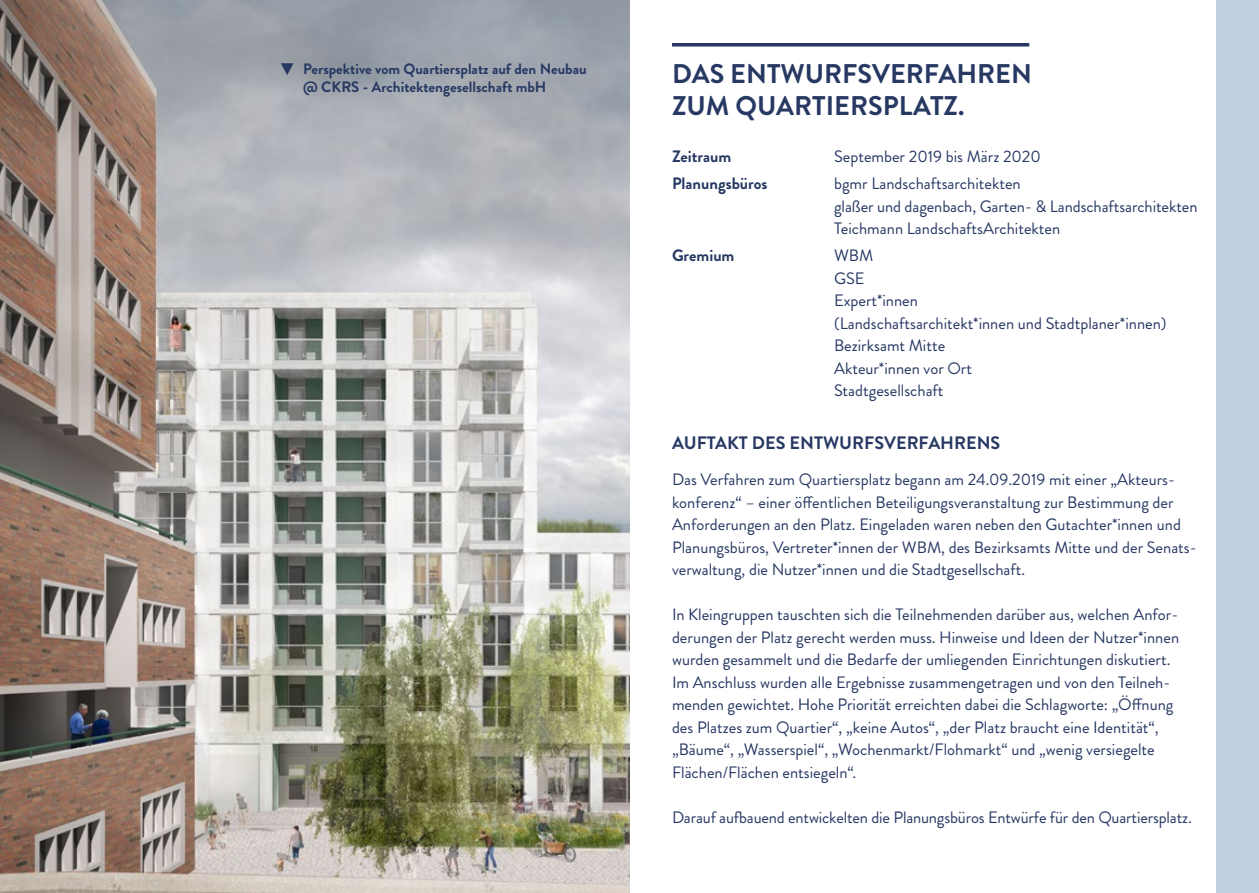
<style>
.page{position:relative;width:1259px;height:893px;background:#fff}
.page>*{position:absolute;margin:0;border:0;box-sizing:border-box;transform-origin:0 0}
.t1{font:700 27px/32.4px "Brandon Grotesque";color:#273863}
.t2{font:700 18px "Brandon Grotesque";color:#273863}
.t3{font:16.5px/22.5px "Brandon Grotesque";color:#273863}
.t4{font:700 16.5px "Brandon Grotesque";color:#273863}
.t5{font:700 15px/18px "Brandon Grotesque";color:#273863}
</style>
<div class="page">
<img style="left:0;top:0;width:629px;height:893px">
<svg style="left:672px;top:43px;width:357px;height:4px"></svg>
<svg style="left:281px;top:63px;width:12px;height:12px"></svg>
<div style="left:1216px;top:0;width:43px;height:893px;background:#bfcee1"></div>
<p class="t5" style="left:303px;top:60px;width:285px">Perspektive vom Quartiersplatz auf den Neubau @ CKRS - Architektengesellschaft mbH</p>
<h2 class="t1" style="left:672px;top:57px;width:361px">DAS ENTWURFSVERFAHREN<br>ZUM QUARTIERSPLATZ.</h2>
<p class="t4" style="left:672px;top:145px;width:61px">Zeitraum</p>
<p class="t3" style="left:834px;top:146px;width:208px">September 2019 bis März 2020</p>
<p class="t4" style="left:672px;top:172px;width:97px">Planungsbüros</p>
<p class="t3" style="left:834px;top:173px;width:365px">bgmr Landschaftsarchitekten<br>glaßer und dagenbach, Garten- &amp; Landschaftsarchitekten<br>Teichmann LandschaftsArchitekten</p>
<p class="t4" style="left:672px;top:244px;width:64px">Gremium</p>
<p class="t3" style="left:834px;top:245px;width:334px">WBM<br>GSE<br>Expert*innen<br>(Landschaftsarchitekt*innen und Stadtplaner*innen)<br>Bezirksamt Mitte<br>Akteur*innen vor Ort<br>Stadtgesellschaft</p>
<h3 class="t2" style="left:672px;top:431px;width:330px">AUFTAKT DES ENTWURFSVERFAHRENS</h3>
<p class="t3" style="left:672px;top:469px;width:526px">Das Verfahren zum Quartiersplatz begann am 24.09.2019 mit einer „Akteurs&shy;konferenz“ – einer öffentlichen Beteiligungsveranstaltung zur Bestimmung der Anforderungen an den Platz. Eingeladen waren neben den Gutachter*innen und Planungsbüros, Vertreter*innen der WBM, des Bezirksamts Mitte und der Senats&shy;verwaltung, die Nutzer*innen und die Stadtgesellschaft.</p>
<p class="t3" style="left:672px;top:604px;width:508px">In Kleingruppen tauschten sich die Teilnehmenden darüber aus, welchen Anfor&shy;derungen der Platz gerecht werden muss. Hinweise und Ideen der Nutzer*innen wurden gesammelt und die Bedarfe der umliegenden Einrichtungen diskutiert.<br>Im Anschluss wurden alle Ergebnisse zusammengetragen und von den Teilneh&shy;menden gewichtet. Hohe Priorität erreichten dabei die Schlagworte: „Öffnung des Platzes zum Quartier“, „keine Autos“, „der Platz braucht eine Identität“, „Bäume“, „Wasserspiel“, „Wochenmarkt/Flohmarkt“ und „wenig versiegelte Flächen/Flächen entsiegeln“.</p>
<p class="t3" style="left:672px;top:806px;width:521px">Darauf aufbauend entwickelten die Planungsbüros Entwürfe für den Quartiersplatz.</p>
</div>
